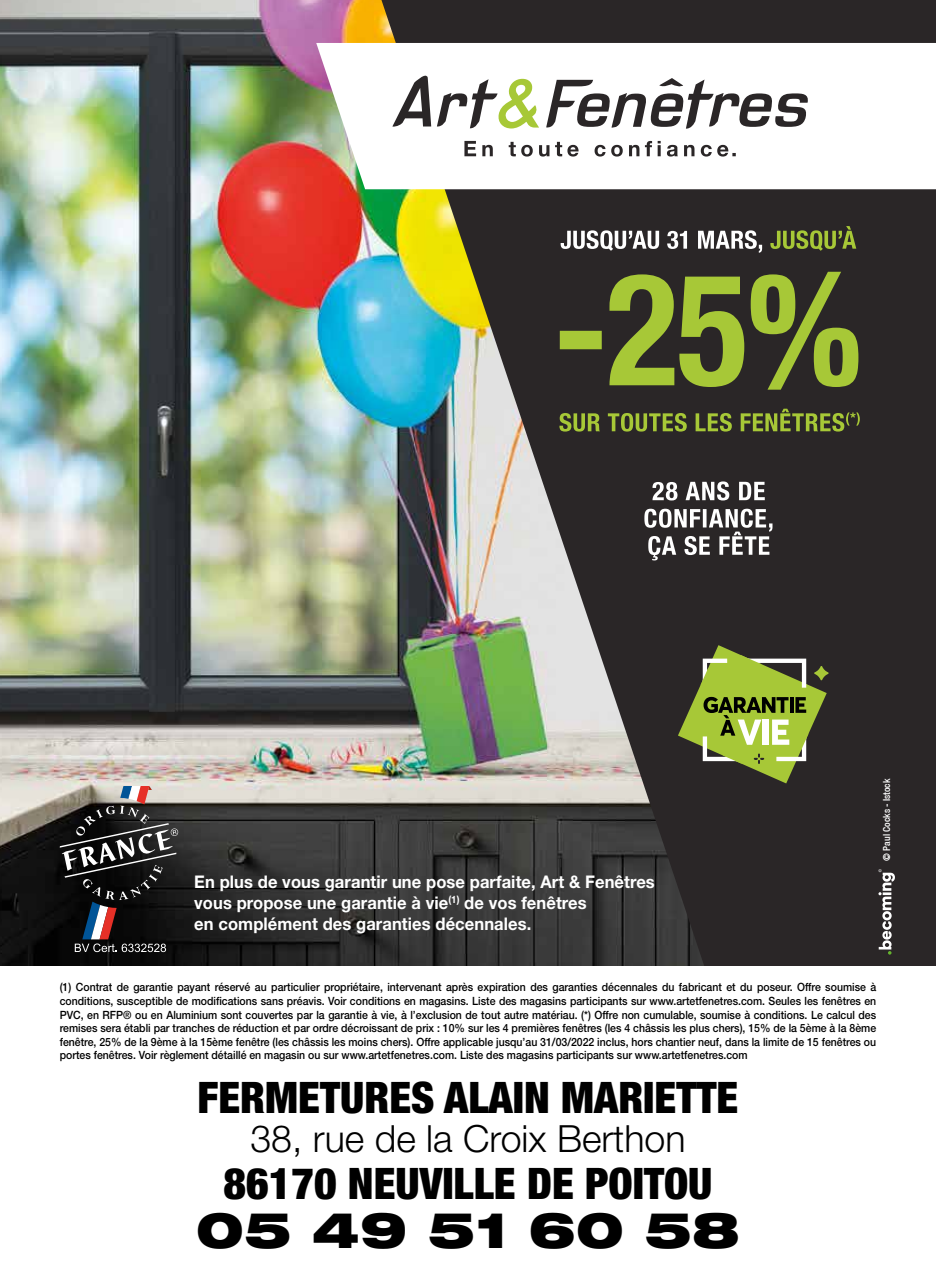
<style>
.page{position:relative;width:936px;height:1276px;background:#fff}
.page>*{position:absolute;margin:0;border:0;box-sizing:border-box;transform-origin:0 0}
.t1{font:900 expanded 49.5px "Helvetica Neue LT Std";color:#000}
.t2{font:900 condensed 43.5px "Helvetica Neue LT Std";color:#000}
.t3{font:300 37.5px "Helvetica Neue LT Std";color:#000}
.t4{font:700 17.4px/21.1px "Helvetica Neue LT Std";letter-spacing:.005em;color:#fff;scale:.95 1}
.t5{font:500 11.4px/13.6px "Helvetica Neue LT Std";color:#000;text-align:justify;scale:.92 1}
.t6{font:500 condensed 9.75px "Helvetica 67";color:#fff}
</style>
<div class="page">
<img style="left:0;top:0;width:381px;height:966px">
<svg style="left:381px;top:0;width:554px;height:966px;background:#4c4f48"></svg>
<svg style="left:60px;top:786px;width:118px;height:166px;background:#3e3b3b"></svg>
<svg style="left:316px;top:43px;width:619px;height:146px"></svg>
<svg style="left:392px;top:71px;width:39px;height:56px"></svg>
<svg style="left:546px;top:78px;width:263px;height:51px"></svg>
<svg style="left:437px;top:79px;width:102px;height:50px"></svg>
<svg style="left:464px;top:141px;width:271px;height:16px"></svg>
<svg style="left:878px;top:869px;width:16px;height:85px"></svg>
<svg style="left:678px;top:645px;width:150px;height:138px;background:#74823f"></svg>
<svg style="left:644px;top:509px;width:128px;height:51px"></svg>
<svg style="left:652px;top:481px;width:112px;height:19px"></svg>
<svg style="left:559px;top:272px;width:299px;height:118px;background:#5d682d"></svg>
<svg style="left:559px;top:409px;width:300px;height:22px;background:#58622c"></svg>
<svg style="left:770px;top:226px;width:86px;height:25px;background:#58612c"></svg>
<svg style="left:560px;top:230px;width:202px;height:23px"></svg>
<h3 class="t4" style="left:194px;top:870px;width:486px">En plus de vous garantir une pose parfaite, Art &amp; Fenêtres vous propose une garantie à vie<sup>(1)</sup> de vos fenêtres<br>en complément des garanties décennales.</h3>
<p class="t6" style="left:880px;top:860px;width:83px;rotate:-90deg">© Paul Cocks - Istock</p>
<p class="t5" style="left:60px;top:980px;width:889px">(1) Contrat de garantie payant réservé au particulier propriétaire, intervenant après expiration des garanties décennales du fabricant et du poseur. Offre soumise à conditions, susceptible de modifications sans préavis. Voir conditions en magasins. Liste des magasins participants sur www.artetfenetres.com. Seules les fenêtres en PVC, en RFP® ou en Aluminium sont couvertes par la garantie à vie, à l’exclusion de tout autre matériau. (*) Offre non cumulable, soumise à conditions. Le calcul des remises sera établi par tranches de réduction et par ordre décroissant de prix : 10% sur les 4 premières fenêtres (les 4 châssis les plus chers), 15% de la 5ème à la 8ème fenêtre, 25% de la 9ème à la 15ème fenêtre (les châssis les moins chers). Offre applicable jusqu’au 31/03/2022 inclus, hors chantier neuf, dans la limite de 15 fenêtres ou portes fenêtres. Voir règlement détaillé en magasin ou sur www.artetfenetres.com. Liste des magasins participants sur www.artetfenetres.com</p>
<h2 class="t2" style="left:197px;top:1071px;width:542px">FERMETURES ALAIN MARIETTE</h2>
<h3 class="t3" style="left:250px;top:1116px;width:436px">38, rue de la Croix Berthon</h3>
<h2 class="t2" style="left:223px;top:1156px;width:490px">86170 NEUVILLE DE POITOU</h2>
<h1 class="t1" style="left:196px;top:1198px;width:545px">05 49 51 60 58</h1>
</div>
